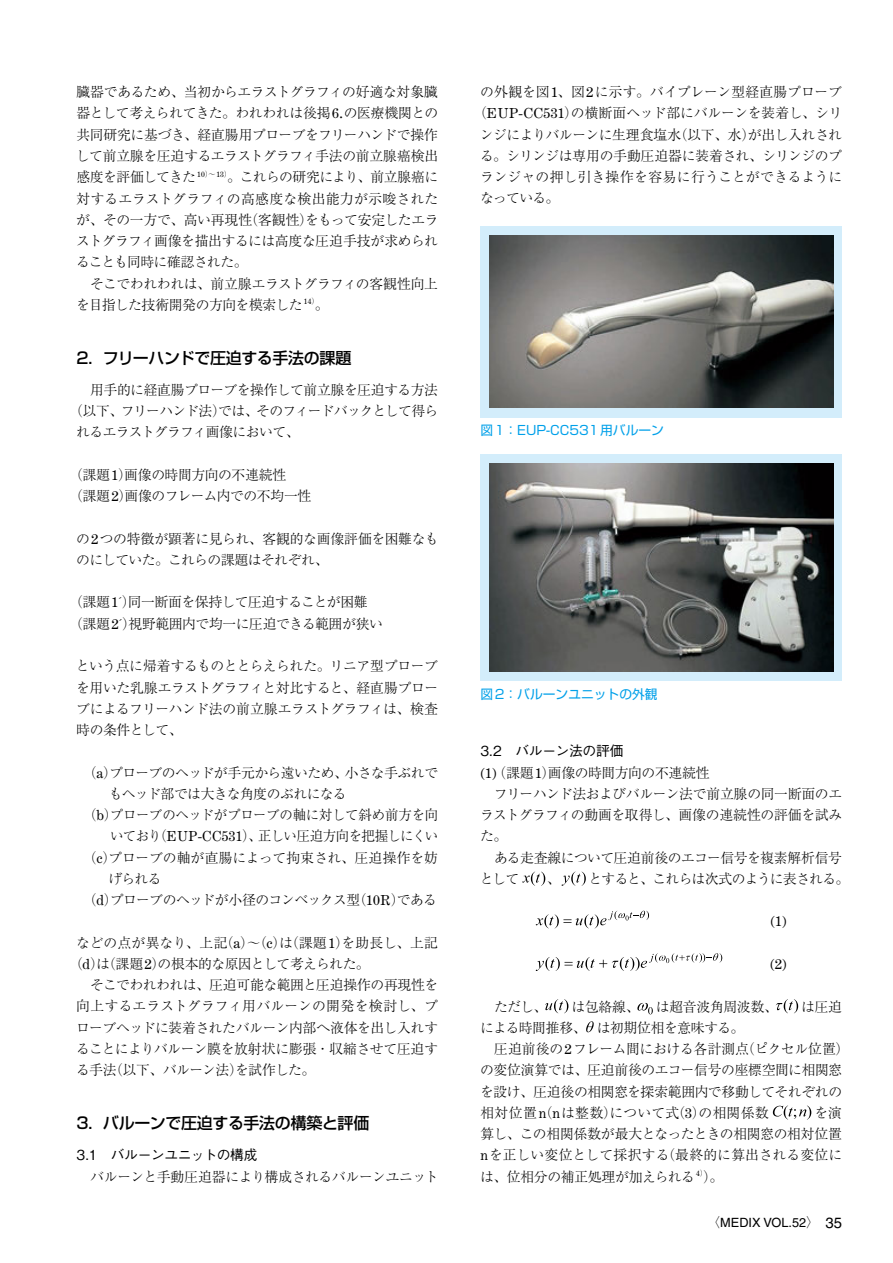
<style>
.page{position:relative;width:893px;height:1263px;background:#fff}
.page>*{position:absolute;margin:0;border:0;box-sizing:border-box;transform-origin:0 0}
.t1{font:500 15.9px "Shin Go Pro";letter-spacing:-.02em;color:#000}
.t2{font:300 13.8px/21.3px "Ryumin Pro";letter-spacing:-.025em;color:#000}
.t3{font:300 13.8px "Ryumin Pro";color:#000}
.t4{font:300 13.8px "Ryumin Pro";letter-spacing:-.055em;color:#000}
.t5{font:300 13.8px "Ryumin Pro";letter-spacing:-.05em;color:#000}
.t6{font:500 13.8px "Gothic BBB Pro";letter-spacing:-.025em;color:#000}
.t7{font:300 13.8px "Ryumin Pro";letter-spacing:.01em;color:#000}
.t8{font:300 13.8px "Ryumin Pro";letter-spacing:.02em;color:#000}
.t9{font:13.8px "Century Expanded";color:#000}
.t10{font:12.75px "Shin Go Pro";color:#00a0e9}
.t11{font:12.75px "Helvetica";color:#000}
.s1{font-family:"Century Expanded";font-weight:400}
.s2{font-family:"Ryumin Pro";font-weight:300}
.s3{font-size:14.85px}
</style>
<div class="page">
<svg style="left:522px;top:871px;width:23px;height:15px"></svg>
<svg style="left:562px;top:871px;width:24px;height:15px"></svg>
<svg style="left:536px;top:911px;width:113px;height:17px"></svg>
<svg style="left:536px;top:953px;width:186px;height:18px"></svg>
<svg style="left:545px;top:999px;width:23px;height:14px"></svg>
<svg style="left:637px;top:1003px;width:16px;height:11px"></svg>
<svg style="left:776px;top:999px;width:22px;height:14px"></svg>
<svg style="left:586px;top:1021px;width:8px;height:11px"></svg>
<svg style="left:773px;top:1105px;width:38px;height:15px"></svg>
<div style="left:480px;top:226px;width:362px;height:192px;background:#d3edfb"></div>
<img style="left:489px;top:236px;width:344px;height:172px">
<div style="left:480px;top:454px;width:362px;height:227px;background:#d3edfb"></div>
<img style="left:489px;top:464px;width:344px;height:207px">
<p class="t2" style="left:76px;top:80px;width:364px;text-align:justify">臓器であるため、当初からエラストグラフィの好適な対象臓器として考えられてきた。われわれは後掲<span class="s1">6.</span>の医療機関との共同研究に基づき、経直腸用プローブをフリーハンドで操作して前立腺を圧迫するエラストグラフィ手法の前立腺癌検出感度を評価してきた <sup>10</sup><sup>）～</sup><sup>13</sup><sup>）</sup>。これらの研究により、前立腺癌に対するエラストグラフィの高感度な検出能力が示唆されたが、その一方で、高い再現性（客観性）をもって安定したエラストグラフィ画像を描出するには高度な圧迫手技が求められることも同時に確認された。</p>
<p class="t2" style="left:76px;top:272px;width:364px;text-indent:14px">そこでわれわれは、前立腺エラストグラフィの客観性向上を目指した技術開発の方向を模索した <sup>14</sup><sup>）</sup>。</p>
<p class="t1" style="left:76px;top:345px;width:277px">2．フリーハンドで圧迫する手法の課題</p>
<p class="t2" style="left:90px;top:378px;width:349px">用手的に経直腸プローブを操作して前立腺を圧迫する方法</p>
<p class="t4" style="left:69px;top:400px;width:371px">（以下、フリーハンド法）では、そのフィードバックとして得ら</p>
<p class="t5" style="left:76px;top:421px;width:225px">れるエラストグラフィ画像において、</p>
<p class="t2" style="left:69px;top:463px;width:244px">（課題<span class="s1">1</span>）画像の時間方向の不連続性<br>（課題<span class="s1">2</span>）画像のフレーム内での不均一性</p>
<p class="t2" style="left:76px;top:527px;width:364px">の<span class="s1">2</span>つの特徴が顕著に見られ、客観的な画像評価を困難なものにしていた。これらの課題はそれぞれ、</p>
<p class="t2" style="left:69px;top:590px;width:315px">（課題<span class="s1">1</span>́）同一断面を保持して圧迫することが困難（課題<span class="s1">2</span>́）視野範囲内で均一に圧迫できる範囲が狭い</p>
<p class="t2" style="left:76px;top:654px;width:364px;text-align:justify">という点に帰着するものととらえられた。リニア型プローブを用いた乳腺エラストグラフィと対比すると、経直腸プローブによるフリーハンド法の前立腺エラストグラフィは、検査時の条件として、</p>
<p class="t2" style="left:83px;top:761px;width:357px">（<span class="s1">a</span>）プローブのヘッドが手元から遠いため、小さな手ぶれで</p>
<p class="t2" style="left:109px;top:782px;width:239px">もヘッド部では大きな角度のぶれになる</p>
<p class="t2" style="left:83px;top:803px;width:357px">（<span class="s1">b</span>）プローブのヘッドがプローブの軸に対して斜め前方を向</p>
<p class="t2" style="left:110px;top:824px;width:330px">いており（<span class="s1">EUP-CC531</span>）、正しい圧迫方向を把握しにくい</p>
<p class="t3" style="left:83px;top:847px;width:357px">（<span class="s1">c</span>）プローブの軸が直腸によって拘束され、圧迫操作を妨</p>
<p class="t2" style="left:108px;top:867px;width:55px">げられる</p>
<p class="t5" style="left:83px;top:889px;width:356px">（<span class="s1">d</span>）プローブのヘッドが小径のコンベックス型（<span class="s1">10R</span>）である</p>
<p class="t2" style="left:69px;top:931px;width:370px;text-indent:7px">などの点が異なり、上記（<span class="s1">a</span>）～（<span class="s1">c</span>）は（課題<span class="s1">1</span>）を助長し、上記（<span class="s1">d</span>）は（課題<span class="s1">2</span>）の根本的な原因として考えられた。</p>
<p class="t2" style="left:76px;top:973px;width:364px;text-align:justify;text-indent:14px">そこでわれわれは、圧迫可能な範囲と圧迫操作の再現性を向上するエラストグラフィ用バルーンの開発を検討し、プローブヘッドに装着されたバルーン内部へ液体を出し入れすることによりバルーン膜を放射状に膨張・収縮させて圧迫する手法（以下、バルーン法）を試作した。</p>
<p class="t1" style="left:76px;top:1110px;width:294px">3．バルーンで圧迫する手法の構築と評価</p>
<p class="t6" style="left:76px;top:1144px;width:183px">3.1　バルーンユニットの構成</p>
<p class="t2" style="left:90px;top:1165px;width:350px">バルーンと手動圧迫器により構成されるバルーンユニット</p>
<p class="t3" style="left:480px;top:81px;width:363px">の外観を図<span class="s1">1</span>、図<span class="s1">2</span>に示す。バイプレーン型経直腸プローブ</p>
<p class="t2" style="left:473px;top:102px;width:371px">（<span class="s1">EUP-CC531</span>）の横断面ヘッド部にバルーンを装着し、シリ</p>
<p class="t2" style="left:480px;top:123px;width:364px">ンジによりバルーンに生理食塩水（以下、水）が出し入れされ</p>
<p class="t2" style="left:480px;top:144px;width:363px">る。シリンジは専用の手動圧迫器に装着され、シリンジのプ</p>
<p class="t7" style="left:480px;top:166px;width:364px">ランジャの押し引き操作を容易に行うことができるように</p>
<p class="t2" style="left:480px;top:187px;width:81px">なっている。</p>
<p class="t10" style="left:480px;top:420px;width:185px">図1：EUP-CC531用バルーン</p>
<p class="t10" style="left:480px;top:683px;width:179px">図2：バルーンユニットの外観</p>
<p class="t6" style="left:480px;top:740px;width:145px">3.2　バルーン法の評価</p>
<p class="t2" style="left:480px;top:761px;width:231px"><span class="s1">(1)</span> （課題<span class="s1">1</span>）画像の時間方向の不連続性</p>
<p class="t2" style="left:494px;top:782px;width:350px">フリーハンド法およびバルーン法で前立腺の同一断面のエ</p>
<p class="t2" style="left:480px;top:803px;width:364px">ラストグラフィの動画を取得し、画像の連続性の評価を試み</p>
<p class="t2" style="left:480px;top:824px;width:29px">た。</p>
<p class="t2" style="left:494px;top:846px;width:350px">ある走査線について圧迫前後のエコー信号を複素解析信号</p>
<p class="t2" style="left:480px;top:867px;width:41px">として</p>
<p class="t2" style="left:547px;top:867px;width:15px">、</p>
<p class="t4" style="left:589px;top:868px;width:262px">とすると、これらは次式のように表される。</p>
<p class="t9" style="left:770px;top:913px;width:18px">(1)</p>
<p class="t9" style="left:770px;top:956px;width:18px">(2)</p>
<p class="t2" style="left:494px;top:994px;width:55px">ただし、</p>
<p class="t2" style="left:571px;top:994px;width:208px">は包絡線、 は超音波角周波数、</p>
<p class="t2" style="left:801px;top:994px;width:42px">は圧迫</p>
<p class="t2" style="left:480px;top:1016px;width:266px">による時間推移、 は初期位相を意味する。</p>
<p class="t2" style="left:494px;top:1037px;width:357px">圧迫前後の<span class="s1">2</span>フレーム間における各計測点（ピクセル位置）</p>
<p class="t2" style="left:480px;top:1058px;width:363px">の変位演算では、圧迫前後のエコー信号の座標空間に相関窓</p>
<p class="t2" style="left:480px;top:1079px;width:364px">を設け、圧迫後の相関窓を探索範囲内で移動してそれぞれの</p>
<p class="t8" style="left:480px;top:1102px;width:290px">相対位置<span class="s1">n</span>（<span class="s1">n</span>は整数）について式（<span class="s1">3</span>）の相関係数</p>
<p class="t2" style="left:480px;top:1101px;width:364px;text-align:justify;text-indent:334px">を演算し、この相関係数が最大となったときの相関窓の相対位置<span class="s1">n</span>を正しい変位として採択する（最終的に算出される変位には、位相分の補正処理が加えられる <sup>4</sup><sup>）</sup>）。</p>
<p class="t11" style="left:707px;top:1215px;width:136px"><span class="s2">〈</span>MEDIX VOL.52<span class="s2">〉　</span><span class="s3">35</span></p>
</div>
